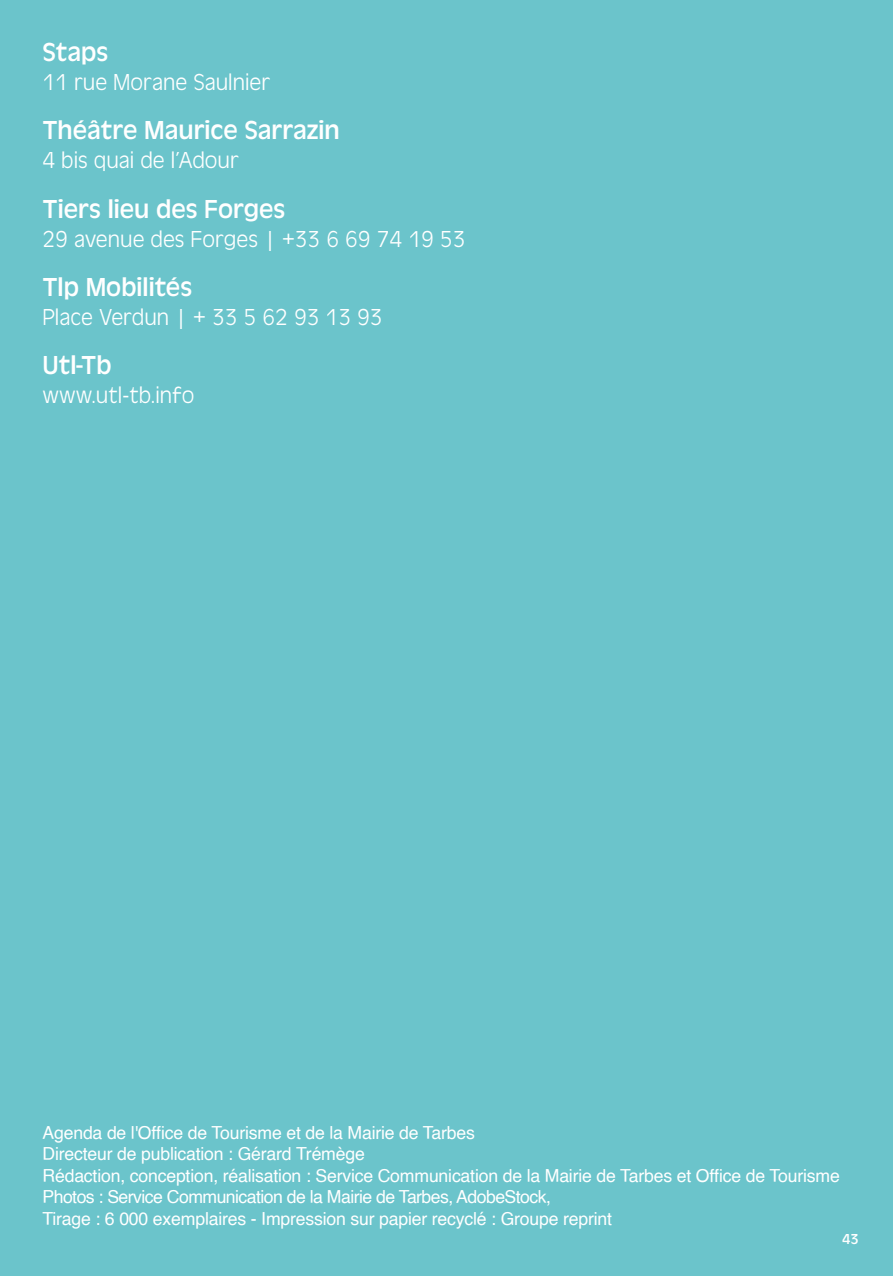
<style>
.page{position:relative;width:893px;height:1276px;background:#6bc4cb}
.page>*{position:absolute;margin:0;border:0;box-sizing:border-box;transform-origin:0 0}
.t1{font:27px "Antique Oli";color:#fff}
.t2{font:300 24px "Antique Oli";color:#fff}
.t3{font:18px/21.6px "Helvetica";letter-spacing:-.01em;color:#fff}
.t4{font:15px "Antique Oli";color:#fff}
</style>
<div class="page">
<h1 class="t1" style="left:43px;top:37px;width:67px">Staps</h1>
<h2 class="t2" style="left:43px;top:69px;width:229px">11 rue Morane Saulnier</h2>
<h1 class="t1" style="left:43px;top:116px;width:299px">Théâtre Maurice Sarrazin</h1>
<h2 class="t2" style="left:43px;top:148px;width:198px">4 bis quai de l’Adour</h2>
<h1 class="t1" style="left:43px;top:194px;width:244px">Tiers lieu des Forges</h1>
<h2 class="t2" style="left:43px;top:226px;width:424px">29 avenue des Forges | +33 6 69 74 19 53</h2>
<h1 class="t1" style="left:43px;top:272px;width:151px">Tlp Mobilités</h1>
<h2 class="t2" style="left:43px;top:304px;width:342px">Place Verdun | + 33 5 62 93 13 93</h2>
<h1 class="t1" style="left:43px;top:350px;width:71px">Utl-Tb</h1>
<h2 class="t2" style="left:43px;top:382px;width:153px">www.utl-tb.info</h2>
<p class="t3" style="left:43px;top:1122px;width:799px">Agenda de l'Office de Tourisme et de la Mairie de Tarbes<br>Directeur de publication : Gérard Trémège<br>Rédaction, conception, réalisation : Service Communication de la Mairie de Tarbes et Office de Tourisme Photos : Service Communication de la Mairie de Tarbes, AdobeStock,<br>Tirage : 6 000 exemplaires - Impression sur papier recyclé : Groupe reprint</p>
<p class="t4" style="left:842px;top:1230px;width:18px">43</p>
</div>
